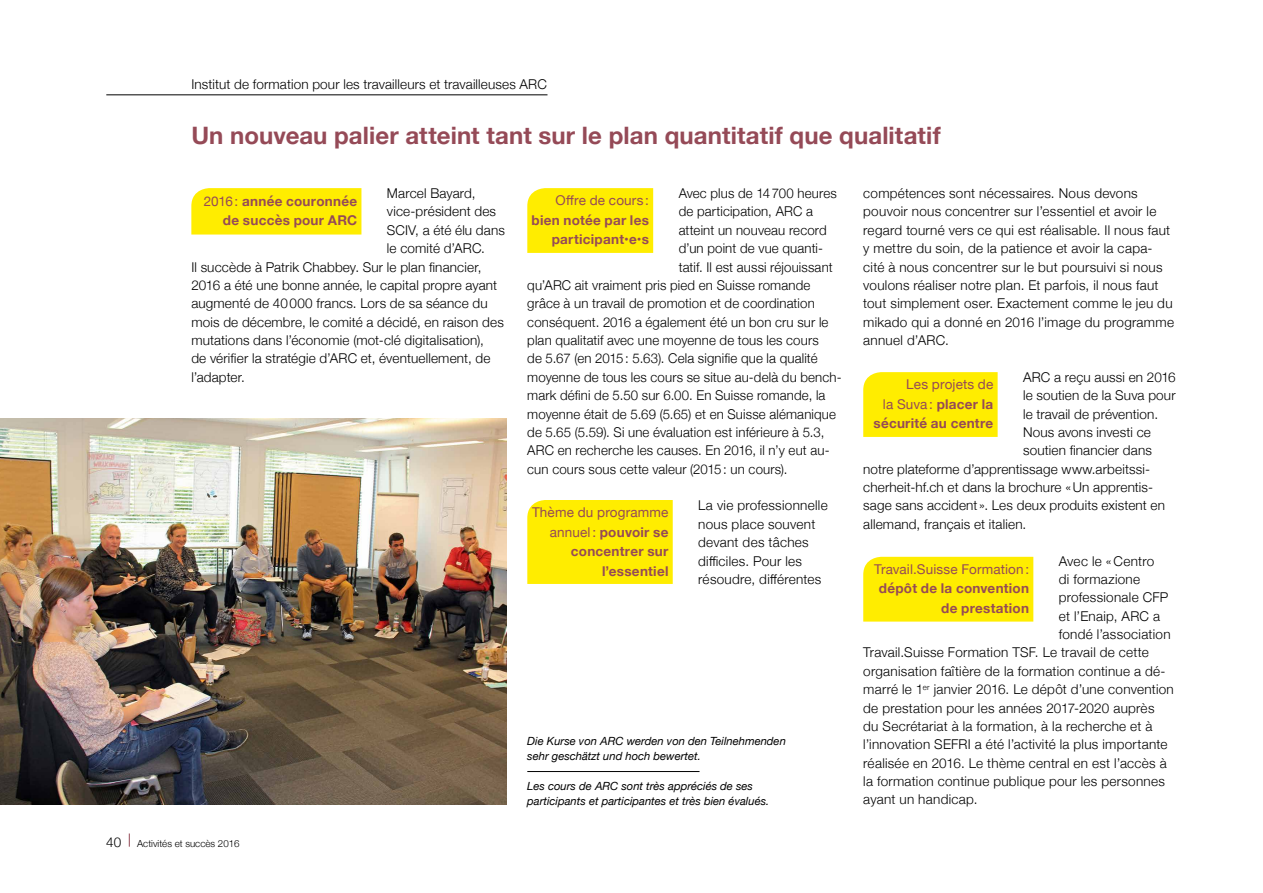
<style>
.page{position:relative;width:1263px;height:893px;background:#fff}
.page>*{position:absolute;margin:0;border:0;box-sizing:border-box;transform-origin:0 0}
.t1{font:700 24px "Helvetica Neue";letter-spacing:.005em;color:#954a57}
.t2{font:300 13.5px/18.3px "Helvetica Neue";letter-spacing:.015em;color:#000}
.t3{font:700 13.5px/19.5px "Helvetica Neue";letter-spacing:.02em;color:#954a57;text-align:right}
.t4{font:13.5px "Helvetica Neue";letter-spacing:.01em;color:#954a57}
.t5{font:italic 11.25px/15px "Helvetica Neue";color:#000}
.t6{font:300 9.75px "Helvetica Neue";color:#000}
.s1{font-weight:400}
.s2{font-size:13.5px}
</style>
<div class="page">
<svg style="left:129px;top:833px;width:1px;height:14px"></svg>
<hr style="left:106px;top:95px;width:441px;height:1px;background:#000">
<div style="left:191px;top:188px;width:170px;height:47px;background:#ffed00"></div>
<div style="left:863px;top:372px;width:135px;height:65px;background:#ffed00"></div>
<div style="left:527px;top:188px;width:126px;height:65px;background:#ffed00"></div>
<div style="left:527px;top:500px;width:146px;height:84px;background:#ffed00"></div>
<div style="left:863px;top:557px;width:170px;height:65px;background:#ffed00"></div>
<img style="left:0;top:419px;width:506px;height:385px">
<hr style="left:527px;top:771px;width:172px;height:1px;background:#000">
<p class="t2" style="left:191px;top:74px;width:357px">Institut de formation pour les travailleurs et travailleuses ARC</p>
<h1 class="t1" style="left:191px;top:117px;width:751px">Un nouveau palier atteint tant sur le plan quantitatif que qualitatif</h1>
<p class="t2" style="left:387px;top:183px;width:90px">Marcel Bayard,</p>
<p class="t2" style="left:387px;top:201px;width:111px">vice-président des</p>
<p class="t2" style="left:387px;top:220px;width:119px">SCIV, a été élu dans</p>
<p class="t2" style="left:387px;top:238px;width:100px">le comité d’ARC.</p>
<p class="t2" style="left:191px;top:257px;width:292px">Il succède à Patrik Chabbey. Sur le plan financier,</p>
<p class="t2" style="left:191px;top:275px;width:307px">2016 a été une bonne année, le capital propre ayant</p>
<p class="t2" style="left:191px;top:293px;width:298px">augmenté de 40000 francs. Lors de sa séance du</p>
<p class="t2" style="left:191px;top:312px;width:314px">mois de décembre, le comité a décidé, en raison des</p>
<p class="t2" style="left:191px;top:330px;width:294px">mutations dans l’économie (mot-clé digitalisation),</p>
<p class="t2" style="left:191px;top:348px;width:301px">de vérifier la stratégie d’ARC et, éventuellement, de</p>
<p class="t2" style="left:191px;top:367px;width:55px">l’adapter.</p>
<p class="t2" style="left:863px;top:183px;width:312px">compétences sont nécessaires. Nous devons pouvoir nous concentrer sur l’essentiel et avoir le regard tourné vers ce qui est réalisable. Il nous faut y mettre du soin, de la patience et avoir la capa&shy;cité à nous concentrer sur le but poursuivi si nous voulons réaliser notre plan. Et parfois, il nous faut tout simplement oser. Exactement comme le jeu du mikado qui a donné en 2016 l’image du programme annuel d’ARC.</p>
<p class="t2" style="left:1023px;top:367px;width:154px">ARC a reçu aussi en 2016</p>
<p class="t2" style="left:1023px;top:385px;width:154px">le soutien de la Suva pour</p>
<p class="t2" style="left:1023px;top:404px;width:136px">le travail de prévention.</p>
<p class="t2" style="left:1023px;top:422px;width:129px">Nous avons investi ce</p>
<p class="t2" style="left:1023px;top:440px;width:130px">soutien financier dans</p>
<p class="t2" style="left:863px;top:459px;width:288px">notre plateforme d’apprentissage www.arbeitssi-</p>
<p class="t2" style="left:863px;top:477px;width:291px">cherheit-hf.ch et dans la brochure «Un apprentis-</p>
<p class="t2" style="left:863px;top:495px;width:303px">sage sans accident ». Les deux produits existent en</p>
<p class="t2" style="left:863px;top:514px;width:164px">allemand, français et italien.</p>
<p class="t2" style="left:1059px;top:551px;width:97px">Avec le « Centro</p>
<p class="t2" style="left:1059px;top:569px;width:83px">di formazione</p>
<p class="t2" style="left:1059px;top:587px;width:111px">professionale CFP</p>
<p class="t2" style="left:1059px;top:606px;width:103px">et l’Enaip, ARC a</p>
<p class="t2" style="left:1059px;top:624px;width:113px">fondé l’association</p>
<p class="t2" style="left:863px;top:642px;width:287px">Travail.Suisse Formation TSF. Le travail de cette</p>
<p class="t2" style="left:863px;top:661px;width:304px">organisation faîtière de la formation continue a dé-</p>
<p class="t2" style="left:863px;top:679px;width:312px">marré le 1<sup>er</sup> janvier 2016. Le dépôt d’une convention</p>
<p class="t2" style="left:863px;top:698px;width:293px">de prestation pour les années 2017-2020 auprès</p>
<p class="t2" style="left:863px;top:716px;width:291px">du Secrétariat à la formation, à la recherche et à</p>
<p class="t2" style="left:863px;top:734px;width:306px">l’innovation SEFRI a été l’activité la plus importante</p>
<p class="t2" style="left:863px;top:753px;width:305px">réalisée en 2016. Le thème central en est l’accès à</p>
<p class="t2" style="left:863px;top:771px;width:303px">la formation continue publique pour les personnes</p>
<p class="t2" style="left:863px;top:789px;width:116px">ayant un handicap.</p>
<p class="t2" style="left:679px;top:183px;width:160px">Avec plus de 14700 heures</p>
<p class="t2" style="left:679px;top:201px;width:136px">de participation, ARC a</p>
<p class="t2" style="left:679px;top:220px;width:149px">atteint un nouveau record</p>
<p class="t2" style="left:679px;top:238px;width:146px">d’un point de vue quanti-</p>
<p class="t2" style="left:679px;top:257px;width:156px">tatif. Il est aussi réjouissant</p>
<p class="t2" style="left:527px;top:275px;width:285px">qu’ARC ait vraiment pris pied en Suisse romande</p>
<p class="t2" style="left:527px;top:293px;width:289px">grâce à un travail de promotion et de coordination</p>
<p class="t2" style="left:527px;top:312px;width:303px">conséquent. 2016 a également été un bon cru sur le</p>
<p class="t2" style="left:527px;top:330px;width:293px">plan qualitatif avec une moyenne de tous les cours</p>
<p class="t2" style="left:527px;top:348px;width:292px">de 5.67 (en 2015: 5.63). Cela signifie que la qualité</p>
<p class="t2" style="left:527px;top:367px;width:316px">moyenne de tous les cours se situe au-delà du bench-</p>
<p class="t2" style="left:527px;top:385px;width:300px">mark défini de 5.50 sur 6.00. En Suisse romande, la</p>
<p class="t2" style="left:527px;top:404px;width:310px">moyenne était de 5.69 (5.65) et en Suisse alémanique</p>
<p class="t2" style="left:527px;top:422px;width:299px">de 5.65 (5.59). Si une évaluation est inférieure à 5.3,</p>
<p class="t2" style="left:527px;top:440px;width:304px">ARC en recherche les causes. En 2016, il n’y eut au-</p>
<p class="t2" style="left:527px;top:459px;width:262px">cun cours sous cette valeur (2015: un cours).</p>
<p class="t2" style="left:698px;top:495px;width:131px">La vie professionnelle nous place souvent devant des tâches difficiles. Pour les résoudre, différentes</p>
<p class="t3" style="left:204px;top:191px;width:155px"><span class="s1">2016 :</span> année couronnée de succès pour ARC</p>
<p class="t4" style="left:556px;top:191px;width:95px">Offre de cours :</p>
<p class="t3" style="left:532px;top:210px;width:119px">bien notée par les participant•e•s</p>
<p class="t3" style="left:873px;top:375px;width:121px"><span class="s1">Les projets de<br>la Suva :</span> placer la sécurité au centre</p>
<p class="t3" style="left:532px;top:503px;width:138px"><span class="s1">Thème du programme annuel :</span> pouvoir se concentrer sur l’essentiel</p>
<p class="t4" style="left:874px;top:559px;width:156px">Travail.Suisse Formation :</p>
<p class="t3" style="left:879px;top:579px;width:152px">dépôt de la convention de prestation</p>
<p class="t5" style="left:527px;top:734px;width:260px">Die Kurse von ARC werden von den Teilnehmenden sehr geschätzt und hoch bewertet.</p>
<p class="t5" style="left:527px;top:779px;width:243px">Les cours de ARC sont très appréciés de ses participants et participantes et très bien évalués.</p>
<p class="t6" style="left:106px;top:835px;width:135px"><span class="s2">40</span> Activités et succès 2016</p>
</div>
